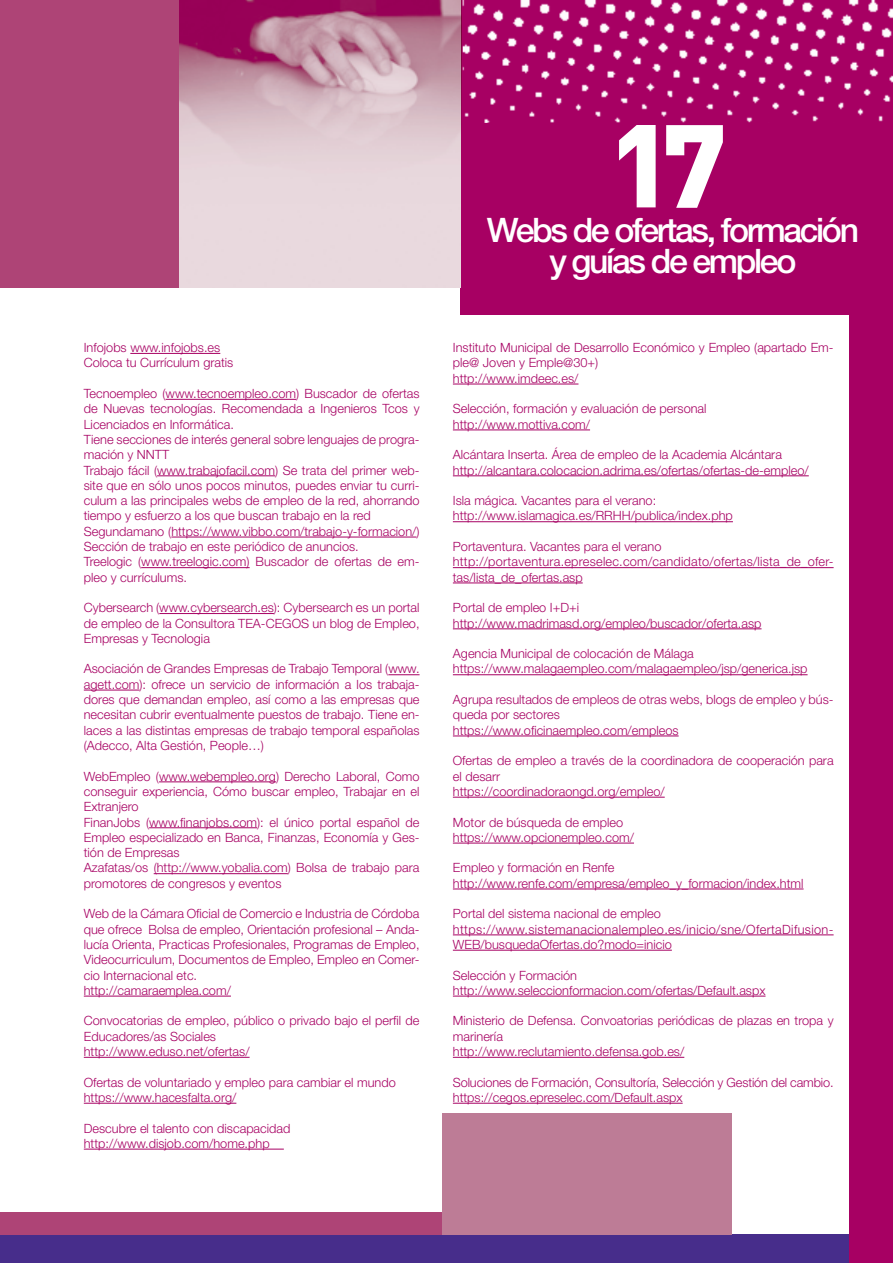
<style>
.page{position:relative;width:893px;height:1263px;background:#fff}
.page>*{position:absolute;margin:0;border:0;box-sizing:border-box;transform-origin:0 0}
.t1{font:900 116.1px "DIN Pro";color:#fff}
.t2{font:500 33.75px/30.8px "Helvetica Neue LT Std";letter-spacing:-.07em;color:#fff;text-align:center}
.t3{font:300 12.75px/15.3px "Helvetica Neue LT Std";color:#a70063}
.t4{font:300 12.75px/15.3px "Helvetica Neue LT Std";letter-spacing:.02em;color:#a70063}
</style>
<div class="page">
<div style="left:0;top:1235px;width:893px;height:28px;background:#472d8b"></div>
<img style="left:79px;top:287px;width:771px;height:957px">
<div style="left:461px;top:0;width:432px;height:315px;background:#a70063"></div>
<div style="left:0;top:0;width:179px;height:287px;background:#ae4476"></div>
<div style="left:0;top:1213px;width:445px;height:22px;background:#ae4476"></div>
<div style="left:442px;top:1113px;width:289px;height:122px;background:#bd7c96"></div>
<hr style="left:130px;top:353px;width:90px;height:1px;background:#a70063">
<hr style="left:166px;top:399px;width:130px;height:1px;background:#a70063">
<hr style="left:157px;top:475px;width:118px;height:1px;background:#a70063">
<hr style="left:171px;top:537px;width:245px;height:1px;background:#a70063">
<hr style="left:141px;top:567px;width:109px;height:1px;background:#a70063">
<hr style="left:159px;top:613px;width:115px;height:1px;background:#a70063">
<hr style="left:388px;top:674px;width:32px;height:1px;background:#a70063">
<hr style="left:84px;top:690px;width:56px;height:1px;background:#a70063">
<hr style="left:159px;top:781px;width:117px;height:1px;background:#a70063">
<hr style="left:149px;top:827px;width:108px;height:1px;background:#a70063">
<hr style="left:154px;top:873px;width:134px;height:1px;background:#a70063">
<hr style="left:84px;top:996px;width:147px;height:1px;background:#a70063">
<hr style="left:84px;top:1057px;width:166px;height:1px;background:#a70063">
<hr style="left:84px;top:1103px;width:152px;height:1px;background:#a70063">
<hr style="left:84px;top:1149px;width:200px;height:1px;background:#a70063">
<svg style="left:619px;top:125px;width:37px;height:82px"></svg>
<hr style="left:453px;top:384px;width:125px;height:1px;background:#a70063">
<hr style="left:453px;top:430px;width:137px;height:1px;background:#a70063">
<hr style="left:453px;top:475px;width:356px;height:1px;background:#a70063">
<hr style="left:453px;top:521px;width:280px;height:1px;background:#a70063">
<hr style="left:453px;top:567px;width:381px;height:1px;background:#a70063">
<hr style="left:453px;top:583px;width:130px;height:1px;background:#a70063">
<hr style="left:453px;top:628px;width:308px;height:1px;background:#a70063">
<hr style="left:453px;top:674px;width:355px;height:1px;background:#a70063">
<hr style="left:453px;top:736px;width:226px;height:1px;background:#a70063">
<hr style="left:453px;top:797px;width:212px;height:1px;background:#a70063">
<hr style="left:453px;top:843px;width:181px;height:1px;background:#a70063">
<hr style="left:453px;top:889px;width:351px;height:1px;background:#a70063">
<hr style="left:453px;top:934px;width:381px;height:1px;background:#a70063">
<hr style="left:453px;top:950px;width:219px;height:1px;background:#a70063">
<hr style="left:453px;top:996px;width:312px;height:1px;background:#a70063">
<hr style="left:453px;top:1057px;width:231px;height:1px;background:#a70063">
<hr style="left:453px;top:1103px;width:230px;height:1px;background:#a70063">
<div style="left:850px;top:293px;width:43px;height:970px;background:#a70063"></div>
<img style="left:463px;top:0;width:430px;height:123px">
<img style="left:180px;top:0;width:281px;height:287px">
<p class="t3" style="left:84px;top:340px;width:151px">Infojobs www.infojobs.es<br>Coloca tu Currículum gratis</p>
<p class="t3" style="left:84px;top:386px;width:337px">Tecnoempleo (www.tecnoempleo.com) Buscador de ofertas de Nuevas tecnologías. Recomendada a Ingenieros Tcos y Licenciados en Informática.<br>Tiene secciones de interés general sobre lenguajes de progra&shy;mación y NNTT<br>Trabajo fácil (www.trabajofacil.com) Se trata del primer web&shy;site que en sólo unos pocos minutos, puedes enviar tu curri&shy;culum a las principales webs de empleo de la red, ahorrando tiempo y esfuerzo a los que buscan trabajo en la red Segundamano (https://www.vibbo.com/trabajo-y-formacion/)<br>Sección de trabajo en este periódico de anuncios.<br>Treelogic (www.treelogic.com) Buscador de ofertas de em&shy;pleo y currículums.</p>
<p class="t3" style="left:84px;top:600px;width:337px;text-align:justify">Cybersearch (www.cybersearch.es): Cybersearch es un portal de empleo de la Consultora TEA-CEGOS un blog de Empleo, Empresas y Tecnologia</p>
<p class="t3" style="left:84px;top:661px;width:337px;text-align:justify">Asociación de Grandes Empresas de Trabajo Temporal (www. agett.com): ofrece un servicio de información a los trabaja&shy;dores que demandan empleo, así como a las empresas que necesitan cubrir eventualmente puestos de trabajo. Tiene en&shy;laces a las distintas empresas de trabajo temporal españolas (Adecco, Alta Gestión, People…)</p>
<p class="t3" style="left:84px;top:768px;width:337px">WebEmpleo (www.webempleo.org) Derecho Laboral, Como conseguir experiencia, Cómo buscar empleo, Trabajar en el Extranjero<br>FinanJobs (www.finanjobs.com): el único portal español de Empleo especializado en Banca, Finanzas, Economía y Ges&shy;tión de Empresas<br>Azafatas/os (http://www.yobalia.com) Bolsa de trabajo para promotores de congresos y eventos</p>
<p class="t3" style="left:84px;top:906px;width:337px">Web de la Cámara Oficial de Comercio e Industria de Córdoba que ofrece Bolsa de empleo, Orientación profesional – Anda&shy;lucía Orienta, Practicas Profesionales, Programas de Empleo, Videocurriculum, Documentos de Empleo, Empleo en Comer&shy;cio Internacional etc.<br>http://camaraemplea.com/</p>
<p class="t3" style="left:84px;top:1013px;width:337px">Convocatorias de empleo, público o privado bajo el perfil de<br>Educadores/as Sociales<br>http://www.eduso.net/ofertas/</p>
<p class="t3" style="left:84px;top:1074px;width:313px">Ofertas de voluntariado y empleo para cambiar el mundo https://www.hacesfalta.org/</p>
<p class="t3" style="left:84px;top:1120px;width:208px">Descubre el talento con discapacidad http://www.disjob.com/home.php</p>
<h1 class="t1" style="left:662px;top:87px;width:66px">7</h1>
<h2 class="t2" style="left:487px;top:214px;width:374px">Webs de ofertas, formación y guías de empleo</h2>
<p class="t3" style="left:453px;top:340px;width:382px">Instituto Municipal de Desarrollo Económico y Empleo (apartado Em&shy;ple@ Joven y Emple@30+)<br>http://www.imdeec.es/</p>
<p class="t3" style="left:453px;top:401px;width:255px">Selección, formación y evaluación de personal http://www.mottiva.com/</p>
<p class="t3" style="left:453px;top:447px;width:357px">Alcántara Inserta. Área de empleo de la Academia Alcántara http://alcantara.colocacion.adrima.es/ofertas/ofertas-de-empleo/</p>
<p class="t3" style="left:453px;top:493px;width:282px">Isla mágica. Vacantes para el verano: http://www.islamagica.es/RRHH/publica/index.php</p>
<p class="t4" style="left:453px;top:539px;width:382px">Portaventura. Vacantes para el verano http://portaventura.epreselec.com/candidato/ofertas/lista_de_ofer&shy;tas/lista_de_ofertas.asp</p>
<p class="t3" style="left:453px;top:600px;width:310px">Portal de empleo I+D+i http://www.madrimasd.org/empleo/buscador/oferta.asp</p>
<p class="t3" style="left:453px;top:646px;width:356px">Agencia Municipal de colocación de Málaga https://www.malagaempleo.com/malagaempleo/jsp/generica.jsp</p>
<p class="t3" style="left:453px;top:692px;width:382px">Agrupa resultados de empleos de otras webs, blogs de empleo y bús&shy;queda por sectores<br>https://www.oficinaempleo.com/empleos</p>
<p class="t3" style="left:453px;top:753px;width:382px">Ofertas de empleo a través de la coordinadora de cooperación para el desarr<br>https://coordinadoraongd.org/empleo/</p>
<p class="t3" style="left:453px;top:814px;width:183px">Motor de búsqueda de empleo https://www.opcionempleo.com/</p>
<p class="t3" style="left:453px;top:860px;width:352px">Empleo y formación en Renfe http://www.renfe.com/empresa/empleo_y_formacion/index.html</p>
<p class="t3" style="left:453px;top:906px;width:382px">Portal del sistema nacional de empleo https://www.sistemanacionalempleo.es/inicio/sne/OfertaDifusion-<br>WEB/busquedaOfertas.do?modo=inicio</p>
<p class="t3" style="left:453px;top:967px;width:314px">Selección y Formación http://www.seleccionformacion.com/ofertas/Default.aspx</p>
<p class="t3" style="left:453px;top:1013px;width:382px">Ministerio de Defensa. Convoatorias periódicas de plazas en tropa y marinería<br>http://www.reclutamiento.defensa.gob.es/</p>
<p class="t3" style="left:453px;top:1074px;width:382px">Soluciones de Formación, Consultoría, Selección y Gestión del cambio. https://cegos.epreselec.com/Default.aspx</p>
</div>
